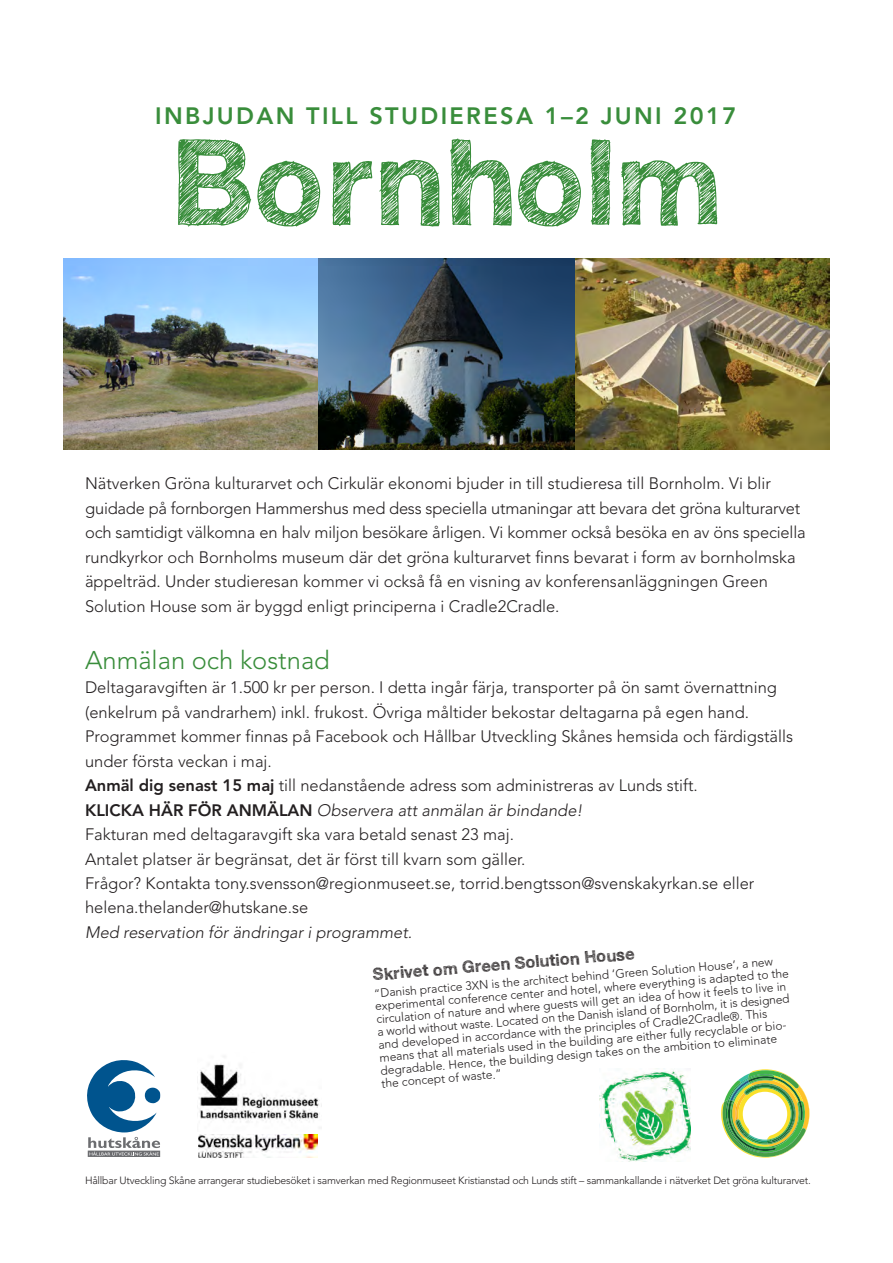
<style>
.page{position:relative;width:893px;height:1263px;background:#fff}
.page>*{position:absolute;margin:0;border:0;box-sizing:border-box;transform-origin:0 0}
.t1{font:700 118.5px "Sketchetik";color:#398d3b}
.t2{font:300 25.5px "Avenir";color:#398d3b}
.t3{font:800 23.55px "Avenir";letter-spacing:.1em;color:#398d3b}
.t4{font:300 16.5px/24.5px "Avenir";color:#231f20}
.t5{font:italic 300 16.5px "Avenir";color:#231f20}
.t6{font:700 16.5px "Sketchetik";color:#231f20}
.t7{font:300 12px/12.8px "Avenir";color:#231f20}
.t8{font:300 10.5px "Avenir";letter-spacing:-.02em;color:#231f20}
.s1{font-weight:800}
.s2{font-style:italic}
</style>
<div class="page">
<svg style="left:88px;top:1155px;width:72px;height:2px"></svg>
<svg style="left:87px;top:1060px;width:73px;height:95px"></svg>
<svg style="left:721px;top:1069px;width:88px;height:88px"></svg>
<img style="left:599px;top:1070px;width:91px;height:92px">
<img style="left:64px;top:258px;width:255px;height:192px">
<img style="left:574px;top:258px;width:255px;height:192px">
<img style="left:319px;top:258px;width:255px;height:192px">
<img style="left:199px;top:1134px;width:118px;height:24px">
<img style="left:197px;top:1056px;width:125px;height:67px">
<h3 class="t3" style="left:155px;top:97px;width:582px">INBJUDAN TILL STUDIERESA 1–2 JUNI 2017</h3>
<h1 class="t1" style="left:170px;top:138px;width:554px">Bornholm</h1>
<p class="t4" style="left:85px;top:471px;width:722px">Nätverken Gröna kulturarvet och Cirkulär ekonomi bjuder in till studieresa till Bornholm. Vi blir guidade på fornborgen Hammershus med dess speciella utmaningar att bevara det gröna kulturarvet och samtidigt välkomna en halv miljon besökare årligen. Vi kommer också besöka en av öns speciella rundkyrkor och Bornholms museum där det gröna kultur arvet finns bevarat i form av bornholmska äppelträd. Under studieresan kommer vi också få en visning av konferensanläggningen Green Solution House som är byggd enligt principerna i Cradle2Cradle.</p>
<h2 class="t2" style="left:85px;top:645px;width:246px">Anmälan och kostnad</h2>
<p class="t4" style="left:85px;top:675px;width:709px">Deltagaravgiften är 1.500 kr per person. I detta ingår färja, transporter på ön samt övernattning (enkelrum på vandrarhem) inkl. frukost. Övriga måltider bekostar deltagarna på egen hand.<br>Programmet kommer finnas på Facebook och Hållbar Utveckling Skånes hemsida och färdigställs under första veckan i maj.<br><span class="s1">Anmäl dig senast 15 maj</span> till nedanstående adress som administreras av Lunds stift.<br><span class="s1">KLICKA HÄR FÖR ANMÄLAN</span> <span class="s2">Observera att anmälan är bindande!<br></span>Fakturan med deltagaravgift ska vara betald senast 23 maj.<br>Antalet platser är begränsat, det är först till kvarn som gäller.<br>Frågor? Kontakta tony.svensson@regionmuseet.se, torrid.bengtsson@svenskakyrkan.se eller helena.thelander@hutskane.se</p>
<p class="t5" style="left:85px;top:922px;width:329px">Med reservation för ändringar i programmet.</p>
<p class="t6" style="left:372px;top:969px;width:264px;rotate:-5deg">Skrivet om Green Solution House</p>
<p class="t7" style="left:373px;top:988px;width:417px;rotate:-5deg">“Danish practice 3XN is the architect behind ‘Green Solution House’, a new experimental conference center and hotel, where everything is adapted to the circulation of nature and where guests will get an idea of how it feels to live in a world without waste. Located on the Danish island of Bornholm, it is designed and developed in accordance with the principles of Cradle2Cradle®. This means that all materials used in the building are either fully recyclable or bio&shy;degradable. Hence, the building design takes on the ambition to eliminate the concept of waste.”</p>
<p class="t8" style="left:85px;top:1174px;width:727px">Hållbar Utveckling Skåne arrangerar studiebesöket i samverkan med Regionmuseet Kristianstad och Lunds stift – sammankallande i nätverket Det gröna kulturarvet.</p>
</div>
